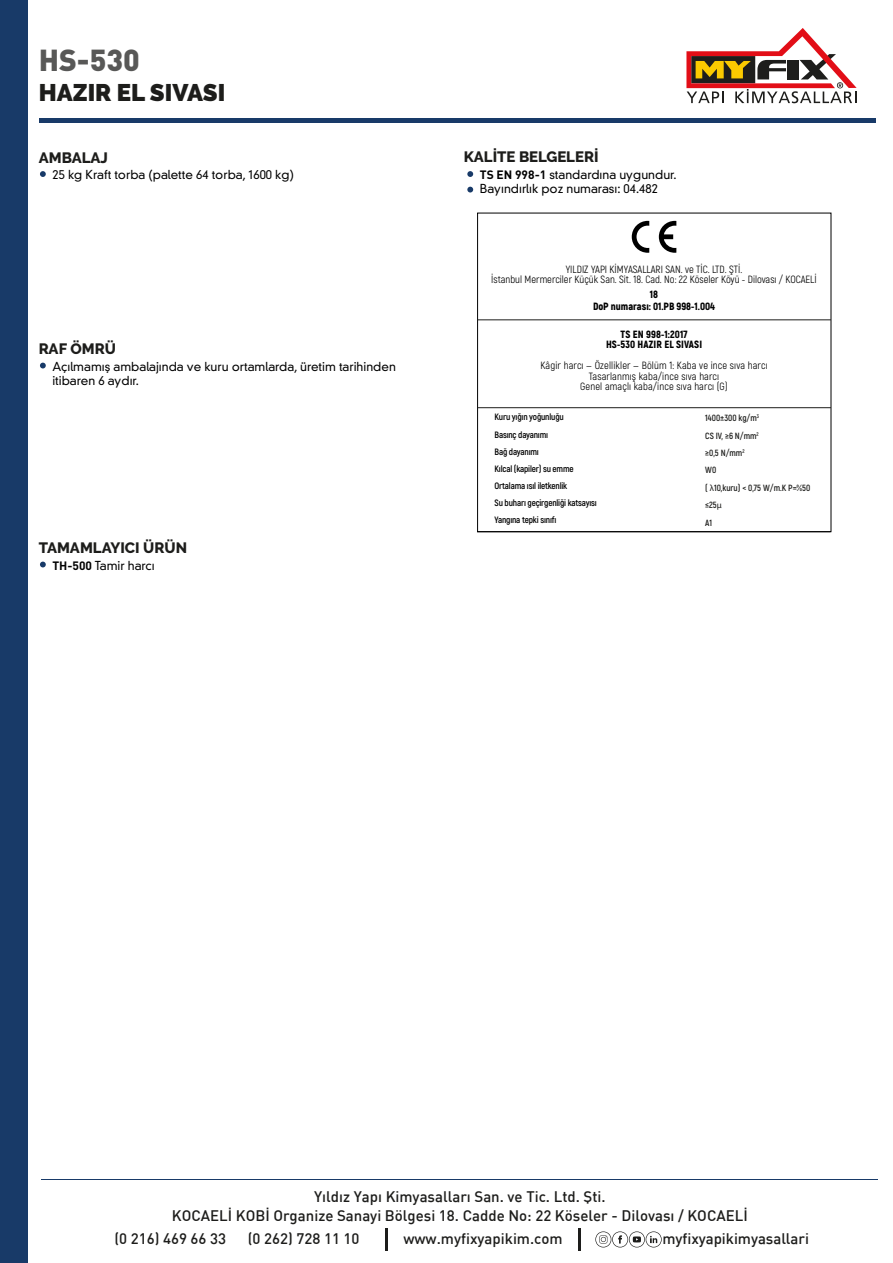
<style>
.page{position:relative;width:893px;height:1263px;background:#fff}
.page>*{position:absolute;margin:0;border:0;box-sizing:border-box;transform-origin:0 0}
.t1{font:900 30px "DIN Pro";color:#585857}
.t2{font:900 24px "Raleway";color:#1d1d1b}
.t3{font:500 15px/19.5px "DI Nbek";color:#1d1d1b;text-align:center}
.t4{font:800 15px "Raleway";color:#1d1d1b}
.t5{font:300 12px/14.4px "DIN Grotesk Std";color:#010101}
.t6{font:10.5px/10.4px "Akrobat";color:#010101;text-align:center}
.t7{font:10.5px/10.5px "Akrobat";letter-spacing:.01em;color:#000;text-align:center}
.t8{font:900 10.5px/10.5px "Akrobat";letter-spacing:.01em;color:#000;text-align:center}
.t9{font:900 10.5px/12.6px "Akrobat";color:#010101;text-align:center}
.t10{font:700 9.15px/17.1px "Akrobat";letter-spacing:-.02em;color:#000}
.t11{font:700 9px/17.4px "Akrobat";color:#1d1d1b}
.s1{font-family:"DIN Pro";font-weight:700}
.s2{font-family:"Myriad Pro";font-weight:400}
</style>
<div class="page">
<div style="left:0;top:0;width:28px;height:1263px;background:#183a68"></div>
<svg style="left:40px;top:171px;width:6px;height:6px"></svg>
<svg style="left:686px;top:28px;width:171px;height:75px"></svg>
<hr style="left:42px;top:1179px;width:836px;height:1px;background:#183a68">
<hr style="left:39px;top:119px;width:836px;height:4px;background:#183a68">
<svg style="left:467px;top:171px;width:6px;height:6px"></svg>
<svg style="left:467px;top:187px;width:6px;height:5px"></svg>
<svg style="left:40px;top:363px;width:6px;height:5px"></svg>
<svg style="left:40px;top:562px;width:6px;height:5px"></svg>
<svg style="left:632px;top:221px;width:44px;height:32px"></svg>
<hr style="left:477px;top:531px;width:353px;height:1px;background:#010101">
<hr style="left:478px;top:407px;width:353px;height:1px;background:#1d1d1b">
<hr style="left:478px;top:320px;width:353px;height:1px;background:#1d1d1b">
<svg style="left:595px;top:1231px;width:67px;height:16px"></svg>
<hr style="left:385px;top:1228px;width:3px;height:22px;background:#1d1d1b">
<hr style="left:578px;top:1228px;width:2px;height:22px;background:#1d1d1b">
<h1 class="t1" style="left:39px;top:40px;width:103px">HS-530</h1>
<h2 class="t2" style="left:39px;top:78px;width:188px">HAZIR EL SIVASI</h2>
<p class="t4" style="left:39px;top:149px;width:71px">AMBALAJ</p>
<p class="t4" style="left:464px;top:148px;width:136px">KALİTE BELGELERİ</p>
<p class="t5" style="left:52px;top:168px;width:243px">25 kg Kraft torba (palette 64 torba, 1600 kg)</p>
<p class="t5" style="left:480px;top:168px;width:198px"><span class="s1">TS EN 998-1</span> standardına uygundur.<br>Bayındırlık poz numarası: 04.482</p>
<p class="t4" style="left:39px;top:340px;width:79px">RAF ÖMRÜ</p>
<p class="t5" style="left:52px;top:359px;width:345px">Açılmamış ambalajında ve kuru ortamlarda, üretim tarihinden itibaren 6 aydır.</p>
<p class="t4" style="left:39px;top:539px;width:150px">TAMAMLAYICI ÜRÜN</p>
<p class="t5" style="left:52px;top:558px;width:104px"><span class="s1">TH-500</span> Tamir harcı</p>
<p class="t6" style="left:491px;top:264px;width:327px">YILDIZ YAPI KİMYASALLARI SAN. ve TİC. LTD. ŞTİ.<br>İstanbul Mermerciler Küçük San. Sit. 18. Cad. No: 22 Köseler Köyü - Dilovası / KOCAELİ</p>
<p class="t9" style="left:593px;top:287px;width:124px">18<br>DoP numarası: 01.PB 998-1.004</p>
<p class="t8" style="left:606px;top:329px;width:98px">TS EN 998-1:2017<br>HS-530 HAZIR EL SIVASI</p>
<p class="t7" style="left:540px;top:360px;width:229px">Kâgir harcı — Özellikler — Bölüm 1: Kaba ve ince sıva harcı<br>Tasarlanmış kaba/ince sıva harcı<br>Genel amaçlı kaba/ince sıva harcı (G)</p>
<p class="t10" style="left:495px;top:409px;width:104px">Kuru yığın yoğunluğu<br>Basınç dayanımı<br>Bağ dayanımı<br>Kılcal (kapiler) su emme<br>Ortalama ısıl iletkenlik<br>Su buharı geçirgenliği katsayısı<br>Yangına tepki sınıfı</p>
<p class="t11" style="left:705px;top:409px;width:107px">1400±300 kg/m<sup>3<br></sup>CS IV, ≥6 N/mm<sup>2<br></sup>≥0,5 N/mm<sup>2<br></sup>W0<br>( <span class="s2">λ</span>10,kuru) &lt; 0,75 W/m.K P=%50 ≤25<span class="s2">µ<br></span>A1</p>
<p class="t3" style="left:172px;top:1186px;width:577px">Yıldız Yapı Kimyasalları San. ve Tic. Ltd. Şti.<br>KOCAELİ KOBİ Organize Sanayi Bölgesi 18. Cadde No: 22 Köseler - Dilovası / KOCAELİ</p>
<p class="t3" style="left:114px;top:1228px;width:113px">(0 216) 469 66 33</p>
<p class="t3" style="left:248px;top:1228px;width:113px">(0 262) 728 11 10</p>
<p class="t3" style="left:403px;top:1228px;width:161px">www.myfixyapikim.com</p>
<p class="t3" style="left:662px;top:1228px;width:148px">myfixyapikimyasallari</p>
</div>
